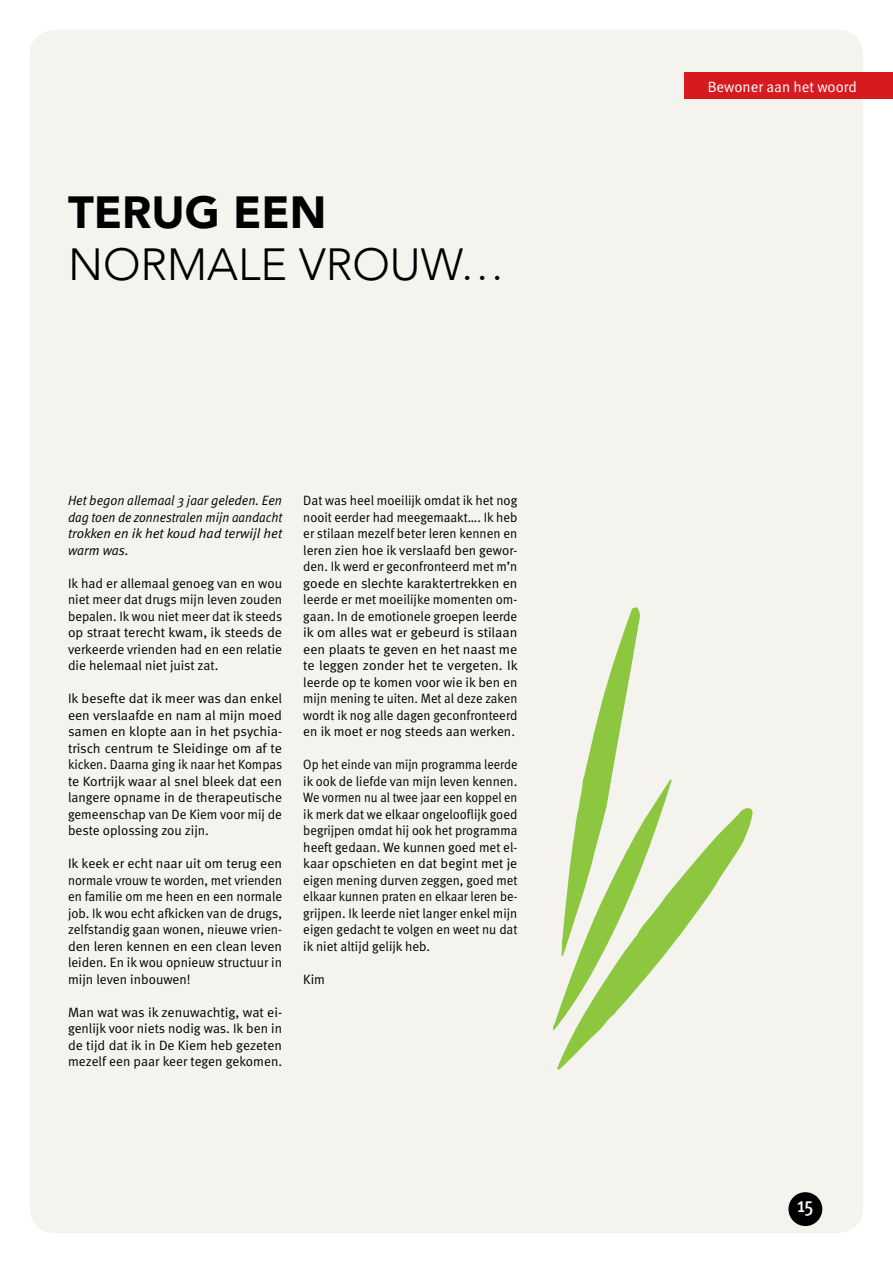
<style>
.page{position:relative;width:893px;height:1263px;background:#fff}
.page>*{position:absolute;margin:0;border:0;box-sizing:border-box;transform-origin:0 0}
.t1{font:300 45px "Avenir";color:#000}
.t2{font:900 45px "Avenir";color:#000}
.t3{font:500 21px "Meta Cond";color:#fff}
.t4{font:15px "Meta Normal";color:#fff}
.t5{font:13.5px/16.5px "Meta Normal";color:#000;text-align:justify}
.t6{font:13.5px/16.5px "Meta Normal";color:#000;text-align:justify;scale:.92 1}
.t7{font:13.5px/16.5px "Meta Normal";color:#000;text-align:justify;scale:1.04 1}
.t8{font:italic 13.5px/16.5px "Meta Normal";color:#000;text-align:justify}
</style>
<div class="page">
<div style="left:30px;top:30px;width:833px;height:1203px;background:#f4f3ed;border-radius:26px"></div>
<div style="left:685px;top:73px;width:208px;height:26px;background:#d71920"></div>
<svg style="left:553px;top:607px;width:119px;height:423px"></svg>
<svg style="left:557px;top:808px;width:196px;height:261px"></svg>
<div style="left:788px;top:1192px;width:34px;height:34px;background:#000;border-radius:50%"></div>
<h1 class="t2" style="left:68px;top:174px;width:260px">TERUG EEN</h1>
<h1 class="t1" style="left:68px;top:237px;width:438px">NORMALE VROUW…</h1>
<p class="t8" style="left:68px;top:492px;width:216px">Het begon allemaal 3 jaar geleden. Een dag toen de zonnestralen mijn aandacht trokken en ik het koud had terwijl het warm was.</p>
<p class="t5" style="left:68px;top:575px;width:216px">Ik had er allemaal genoeg van en wou niet meer dat drugs mijn leven zouden bepalen. Ik wou niet meer dat ik steeds op straat terecht kwam, ik steeds de verkeerde vrienden had en een relatie die helemaal niet juist zat.</p>
<p class="t5" style="left:68px;top:690px;width:216px">Ik besefte dat ik meer was dan enkel een verslaafde en nam al mijn moed samen en klopte aan in het psychia&shy;trisch centrum te Sleidinge om af te kicken. Daarna ging ik naar het Kompas te Kortrijk waar al snel bleek dat een langere opname in de therapeutische gemeenschap van De Kiem voor mij de beste oplossing zou zijn.</p>
<p class="t5" style="left:68px;top:855px;width:216px">Ik keek er echt naar uit om terug een normale vrouw te worden, met vrienden en familie om me heen en een normale job. Ik wou echt afkicken van de drugs, zelfstandig gaan wonen, nieuwe vrien&shy;den leren kennen en een clean leven leiden. En ik wou opnieuw structuur in mijn leven inbouwen!</p>
<p class="t7" style="left:68px;top:1004px;width:207px">Man wat was ik zenuwachtig, wat ei&shy;genlijk voor niets nodig was. Ik ben in de tijd dat ik in De Kiem heb gezeten mezelf een paar keer tegen gekomen.</p>
<p class="t5" style="left:303px;top:492px;width:216px">Dat was heel moeilijk omdat ik het nog nooit eerder had meegemaakt…. Ik heb er stilaan mezelf beter leren kennen en leren zien hoe ik verslaafd ben gewor&shy;den. Ik werd er geconfronteerd met m’n goede en slechte karaktertrekken en leerde er met moeilijke momenten om&shy;gaan. In de emotionele groepen leerde ik om alles wat er gebeurd is stilaan een plaats te geven en het naast me te leggen zonder het te vergeten. Ik leerde op te komen voor wie ik ben en mijn mening te uiten. Met al deze zaken wordt ik nog alle dagen geconfronteerd en ik moet er nog steeds aan werken.</p>
<p class="t6" style="left:303px;top:756px;width:234px">Op het einde van mijn programma leerde ik ook de liefde van mijn leven kennen.<br>We vormen nu al twee jaar een koppel en ik merk dat we elkaar ongelooflijk goed begrijpen omdat hij ook het programma heeft gedaan. We kunnen goed met el&shy;kaar opschieten en dat begint met je eigen mening durven zeggen, goed met elkaar kunnen praten en elkaar leren be&shy;grijpen. Ik leerde niet langer enkel mijn eigen gedacht te volgen en weet nu dat ik niet altijd gelijk heb.</p>
<p class="t5" style="left:303px;top:971px;width:23px">Kim</p>
<p class="t4" style="left:708px;top:78px;width:151px">Bewoner aan het woord</p>
<h2 class="t3" style="left:797px;top:1193px;width:18px">15</h2>
</div>
